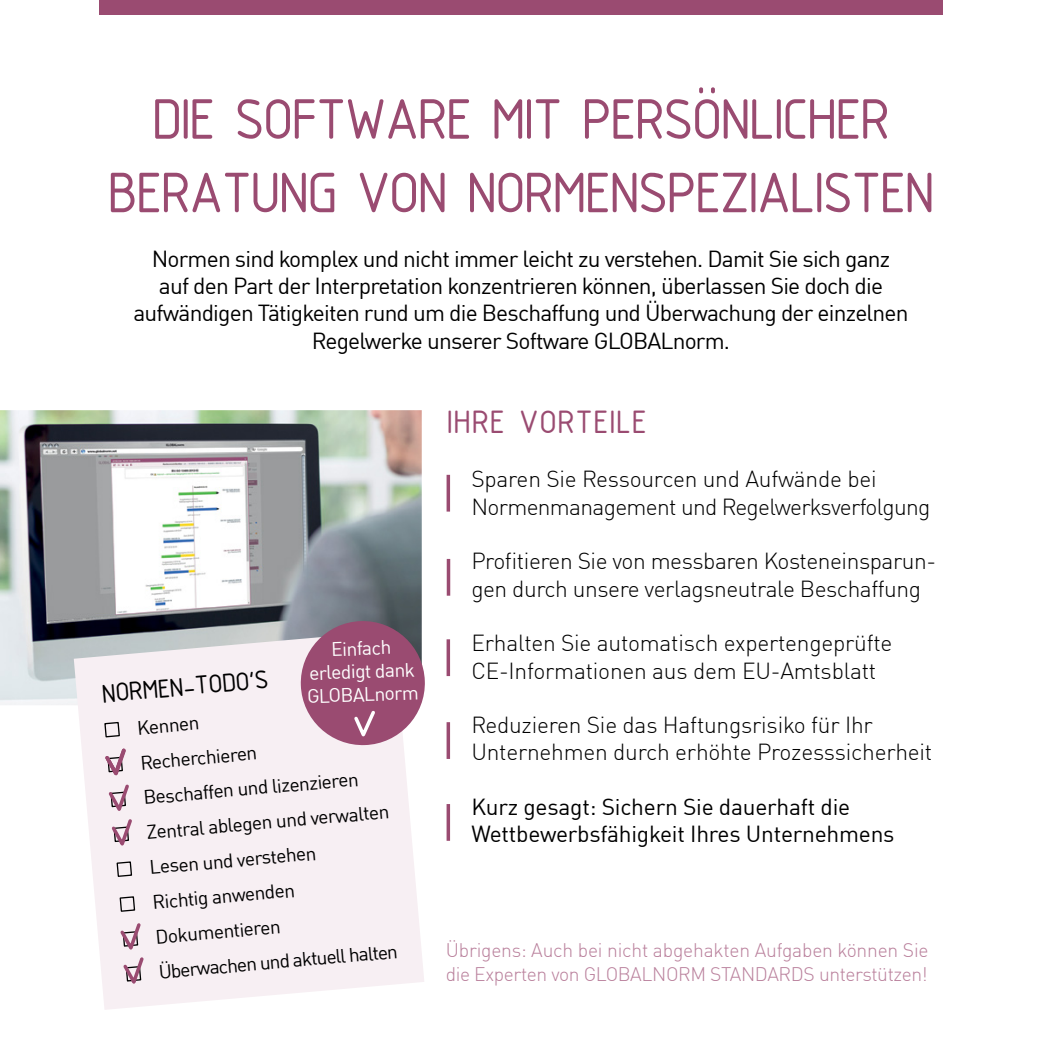
<style>
.page{position:relative;width:1042px;height:1042px;background:#fff}
.page>*{position:absolute;margin:0;border:0;box-sizing:border-box;transform-origin:0 0}
.t1{font:61.25px/73.5px "ISOCPEUR";letter-spacing:-.05em;color:#9a4b71;text-align:center}
.t2{font:35px "ISOCPEUR";color:#9a4b71}
.t3{font:28px "ISOCPEUR";color:#000}
.t4{font:22.75px/27.3px "DIN Offc";letter-spacing:-.035em;color:#000;text-align:center}
.t5{font:300 22.75px/27.3px "DIN Offc";letter-spacing:-.01em;color:#000}
.t6{font:300 22.75px/27.3px "DIN Offc";letter-spacing:-.03em;color:#000}
.t7{font:22.75px/27.3px "DIN Offc";letter-spacing:-.01em;color:#000}
.t8{font:19.25px/35px "DIN Offc";color:#000}
.t9{font:300 19.25px/23.1px "DIN Offc";letter-spacing:-.02em;color:#b97f9b}
.t10{font:19.25px/23.1px "DIN Offc";color:#fff;text-align:center}
</style>
<div class="page">
<svg style="left:446px;top:475px;width:4px;height:36px"></svg>
<svg style="left:446px;top:639px;width:4px;height:37px"></svg>
<hr style="left:447px;top:559px;width:3px;height:37px;background:#9a4b71">
<svg style="left:446px;top:722px;width:4px;height:37px"></svg>
<svg style="left:446px;top:804px;width:4px;height:37px"></svg>
<img style="left:0;top:410px;width:422px;height:295px">
<svg style="left:74px;top:631px;width:350px;height:379px;fill:#f7eff3"></svg>
<svg style="left:104px;top:721px;width:17px;height:17px"></svg>
<svg style="left:116px;top:860px;width:17px;height:17px"></svg>
<svg style="left:119px;top:895px;width:17px;height:17px"></svg>
<svg style="left:117px;top:920px;width:29px;height:70px"></svg>
<svg style="left:102px;top:746px;width:33px;height:106px"></svg>
<svg style="left:300px;top:620px;width:125px;height:126px;background:#a46886"></svg>
<div style="left:99px;top:0;width:844px;height:15px;background:#9a4b71"></div>
<h1 class="t1" style="left:107px;top:80px;width:830px">DIE SOFTWARE MIT PERSÖNLICHER<br>BERATUNG VON NORMENSPEZIALISTEN</h1>
<p class="t4" style="left:133px;top:245px;width:776px">Normen sind komplex und nicht immer leicht zu verstehen. Damit Sie sich ganz<br>auf den Part der Interpretation konzentrieren können, überlassen Sie doch die aufwändigen Tätigkeiten rund um die Beschaffung und Überwachung der einzelnen Regelwerke unserer Software GLOBALnorm.</p>
<p class="t10" style="left:305px;top:638px;width:113px;rotate:-2deg">Einfach erledigt dank<br>GLOBALnorm</p>
<p class="t3" style="left:100px;top:675px;width:169px;rotate:-5deg">NORMEN-TODO‘S</p>
<p class="t8" style="left:136px;top:710px;width:245px;rotate:-5deg">Kennen<br>Recherchieren<br>Beschaffen und lizenzieren<br>Zentral ablegen und verwalten<br>Lesen und verstehen<br>Richtig anwenden<br>Dokumentieren<br>Überwachen und aktuell halten</p>
<h2 class="t2" style="left:446px;top:399px;width:202px">IHRE VORTEILE</h2>
<p class="t6" style="left:471px;top:465px;width:461px">Sparen Sie Ressourcen und Aufwände bei<br>Normenmanagement und Regelwerksverfolgung</p>
<p class="t5" style="left:471px;top:547px;width:466px">Profitieren Sie von messbaren Kosteneinsparun&shy;gen durch unsere verlagsneutrale Beschaffung</p>
<p class="t5" style="left:471px;top:629px;width:422px">Erhalten Sie automatisch expertengeprüfte<br>CE-Informationen aus dem EU-Amtsblatt</p>
<p class="t5" style="left:471px;top:711px;width:462px">Reduzieren Sie das Haftungsrisiko für Ihr<br>Unternehmen durch erhöhte Prozesssicherheit</p>
<p class="t7" style="left:471px;top:793px;width:425px">Kurz gesagt: Sichern Sie dauerhaft die<br>Wettbewerbsfähigkeit Ihres Unternehmens</p>
<p class="t9" style="left:446px;top:939px;width:484px">Übrigens: Auch bei nicht abgehakten Aufgaben können Sie die Experten von GLOBALNORM STANDARDS unterstützen!</p>
</div>
